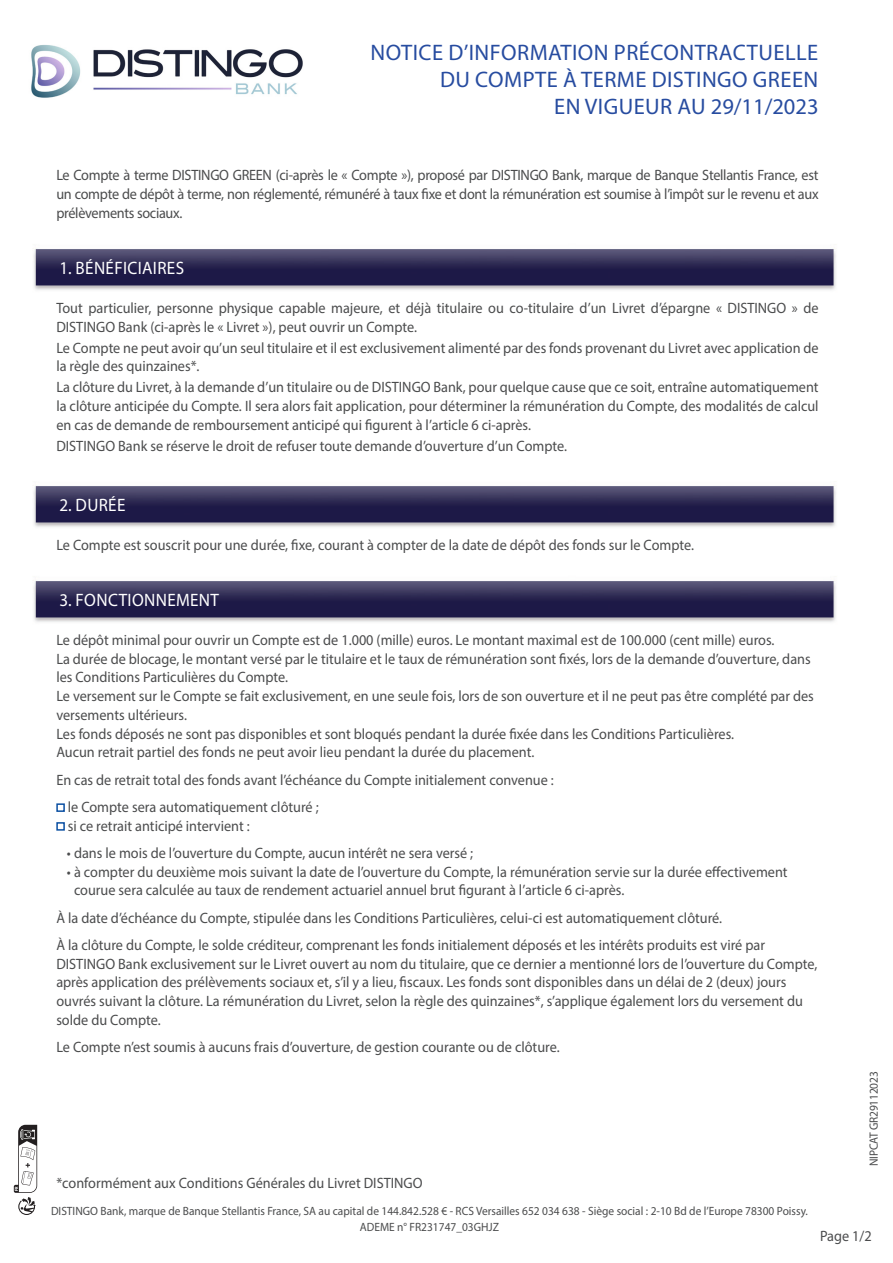
<style>
.page{position:relative;width:893px;height:1263px;background:#fff}
.page>*{position:absolute;margin:0;border:0;box-sizing:border-box;transform-origin:0 0}
.t1{font:22.5px/27px "Myriad Pro";letter-spacing:.02em;color:#274ca0;text-align:right}
.t2{font:18px "Myriad Pro";letter-spacing:.02em;color:#fff;scale:.95 1}
.t3{font:15px/18.8px "Myriad Pro";color:#4b4c4d;scale:.95 1}
.t4{font:12px/16.5px "Myriad Pro";color:#4b4c4d;text-align:center;scale:.95 1}
</style>
<div class="page">
<img style="left:33px;top:580px;width:803px;height:42px">
<div style="left:56px;top:803px;width:9px;height:9px;border:2px solid #0a4fa2"></div>
<div style="left:56px;top:822px;width:9px;height:9px;border:2px solid #0a4fa2"></div>
<img style="left:33px;top:248px;width:803px;height:42px">
<img style="left:33px;top:485px;width:803px;height:42px">
<img style="left:31px;top:45px;width:272px;height:53px">
<svg style="left:14px;top:1125px;width:23px;height:90px"></svg>
<p class="t1" style="left:370px;top:39px;width:449px">NOTICE D’INFORMATION PRÉCONTRACTUELLE<br>DU COMPTE À TERME DISTINGO GREEN</p>
<p class="t1" style="left:554px;top:93px;width:266px">EN VIGUEUR AU 29/11/2023</p>
<p class="t3" style="left:56px;top:165px;width:804px;text-align:justify">Le Compte à terme DISTINGO GREEN (ci-après le « Compte »), proposé par DISTINGO Bank, marque de Banque Stellantis France, est un compte de dépôt à terme, non réglementé, rémunéré à taux fixe et dont la rémunération est soumise à l’impôt sur le revenu et aux prélèvements sociaux.</p>
<p class="t2" style="left:60px;top:257px;width:133px">1. BÉNÉFICIAIRES</p>
<p class="t3" style="left:56px;top:298px;width:804px">Tout particulier, personne physique capable majeure, et déjà titulaire ou co-titulaire d’un Livret d’épargne « DISTINGO » de<br>DISTINGO Bank (ci-après le « Livret »), peut ouvrir un Compte.</p>
<p class="t3" style="left:56px;top:338px;width:804px">Le Compte ne peut avoir qu’un seul titulaire et il est exclusivement alimenté par des fonds provenant du Livret avec application de la règle des quinzaines*.</p>
<p class="t3" style="left:56px;top:378px;width:804px;text-align:justify">La clôture du Livret, à la demande d’un titulaire ou de DISTINGO Bank, pour quelque cause que ce soit, entraîne automatiquement la clôture anticipée du Compte. Il sera alors fait application, pour déterminer la rémunération du Compte, des modalités de calcul en cas de demande de remboursement anticipé qui figurent à l’article 6 ci-après.</p>
<p class="t3" style="left:56px;top:436px;width:539px">DISTINGO Bank se réserve le droit de refuser toute demande d’ouverture d’un Compte.</p>
<p class="t2" style="left:60px;top:494px;width:71px">2. DURÉE</p>
<p class="t3" style="left:56px;top:535px;width:673px">Le Compte est souscrit pour une durée, fixe, courant à compter de la date de dépôt des fonds sur le Compte.</p>
<p class="t2" style="left:60px;top:589px;width:169px">3. FONCTIONNEMENT</p>
<p class="t3" style="left:56px;top:630px;width:799px">Le dépôt minimal pour ouvrir un Compte est de 1.000 (mille) euros. Le montant maximal est de 100.000 (cent mille) euros.<br>La durée de blocage, le montant versé par le titulaire et le taux de rémunération sont fixés, lors de la demande d’ouverture, dans les Conditions Particulières du Compte.<br>Le versement sur le Compte se fait exclusivement, en une seule fois, lors de son ouverture et il ne peut pas être complété par des versements ultérieurs.<br>Les fonds déposés ne sont pas disponibles et sont bloqués pendant la durée fixée dans les Conditions Particulières.<br>Aucun retrait partiel des fonds ne peut avoir lieu pendant la durée du placement.</p>
<p class="t3" style="left:56px;top:770px;width:525px">En cas de retrait total des fonds avant l’échéance du Compte initialement convenue :</p>
<p class="t3" style="left:68px;top:797px;width:266px">le Compte sera automatiquement clôturé ; si ce retrait anticipé intervient :</p>
<p class="t3" style="left:67px;top:843px;width:429px">• dans le mois de l’ouverture du Compte, aucun intérêt ne sera versé ;</p>
<p class="t3" style="left:74px;top:862px;width:753px;text-indent:-7px">• à compter du deuxième mois suivant la date de l’ouverture du Compte, la rémunération servie sur la durée effectivement courue sera calculée au taux de rendement actuariel annuel brut figurant à l’article 6 ci-après.</p>
<p class="t3" style="left:56px;top:908px;width:702px">À la date d’échéance du Compte, stipulée dans les Conditions Particulières, celui-ci est automatiquement clôturé.</p>
<p class="t3" style="left:56px;top:935px;width:803px">À la clôture du Compte, le solde créditeur, comprenant les fonds initialement déposés et les intérêts produits est viré par DISTINGO Bank exclusivement sur le Livret ouvert au nom du titulaire, que ce dernier a mentionné lors de l’ouverture du Compte, après application des prélèvements sociaux et, s’il y a lieu, fiscaux. Les fonds sont disponibles dans un délai de 2 (deux) jours ouvrés suivant la clôture. La rémunération du Livret, selon la règle des quinzaines*, s’applique également lors du versement du solde du Compte.</p>
<p class="t3" style="left:56px;top:1037px;width:531px">Le Compte n’est soumis à aucuns frais d’ouverture, de gestion courante ou de clôture.</p>
<p class="t3" style="left:56px;top:1174px;width:387px">*conformément aux Conditions Générales du Livret DISTINGO</p>
<p class="t4" style="left:865px;top:1166px;width:101px;rotate:-90deg">NIPCAT GR29112023</p>
<p class="t4" style="left:51px;top:1202px;width:798px">DISTINGO Bank, marque de Banque Stellantis France, SA au capital de 144.842.528 € - RCS Versailles 652 034 638 - Siège social : 2-10 Bd de l’Europe 78300 Poissy.<br>ADEME n° FR231747_03GHJZ</p>
<p class="t3" style="left:820px;top:1227px;width:56px">Page 1/2</p>
</div>
